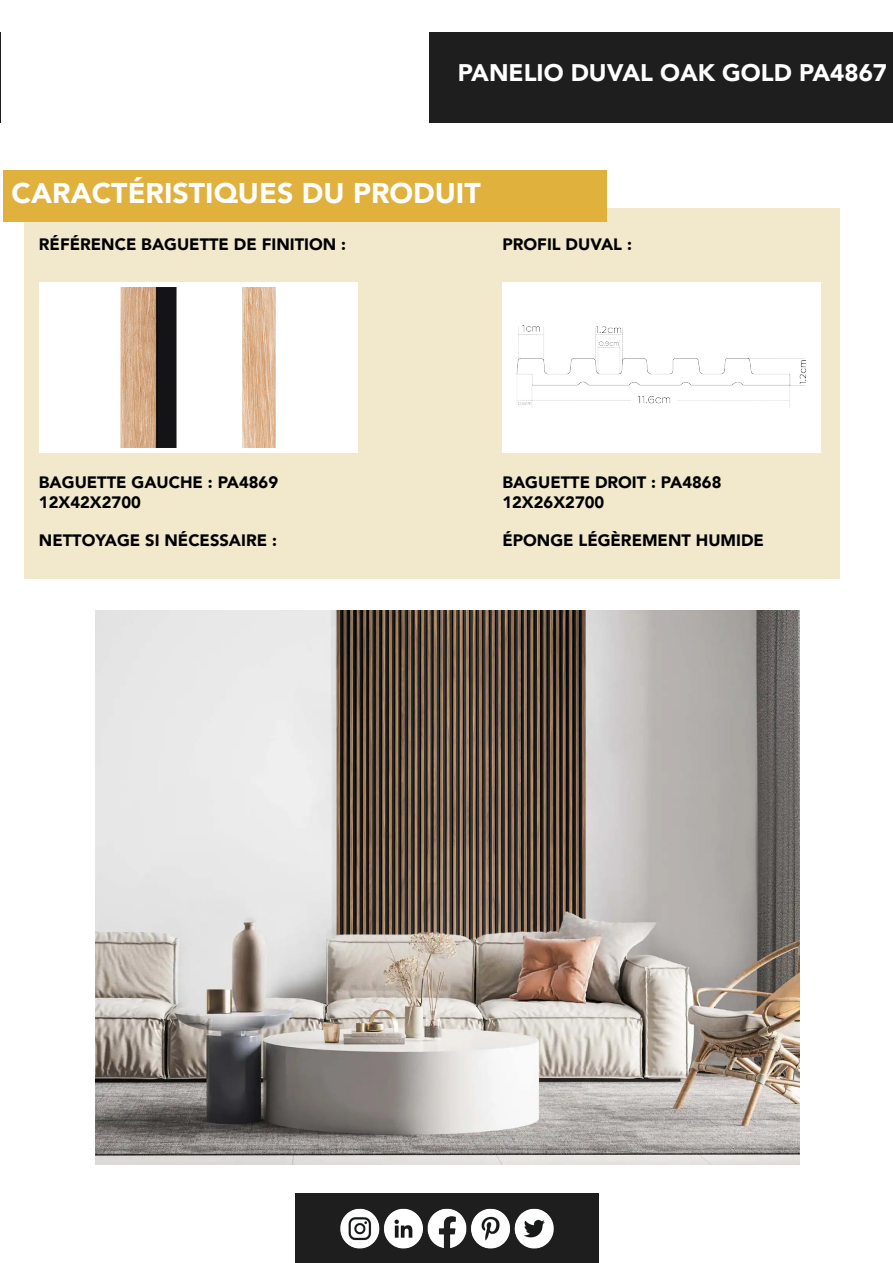
<style>
.page{position:relative;width:893px;height:1263px;background:#fff}
.page>*{position:absolute;margin:0;border:0;box-sizing:border-box;transform-origin:0 0}
.t1{font:900 28.5px "Avenir";color:#fff}
.t2{font:900 24px "Avenir";color:#fff}
.t3{font:900 16.5px "Avenir";color:#000}
</style>
<div class="page">
<div style="left:24px;top:208px;width:816px;height:370px;background:#f2e9cc"></div>
<div style="left:39px;top:282px;width:318px;height:171px;background:#fff"></div>
<img style="left:95px;top:610px;width:704px;height:554px">
<hr style="left:0;top:32px;width:1px;height:91px;background:#1e1e1f">
<div style="left:430px;top:32px;width:463px;height:91px;background:#1e1e1f"></div>
<div style="left:3px;top:170px;width:604px;height:52px;background:#e0b13c"></div>
<div style="left:295px;top:1193px;width:304px;height:70px;background:#1e1e1f"></div>
<img style="left:340px;top:1208px;width:214px;height:41px">
<img style="left:120px;top:288px;width:156px;height:159px">
<div style="left:502px;top:282px;width:319px;height:171px;background:#fff"></div>
<p class="t2" style="left:458px;top:52px;width:431px">PANELIO DUVAL OAK GOLD PA4867</p>
<p class="t1" style="left:12px;top:169px;width:471px">CARACTÉRISTIQUES DU PRODUIT</p>
<p class="t3" style="left:39px;top:231px;width:309px">RÉFÉRENCE BAGUETTE DE FINITION :</p>
<p class="t3" style="left:502px;top:231px;width:131px">PROFIL DUVAL :</p>
<p class="t3" style="left:39px;top:468px;width:241px">BAGUETTE GAUCHE : PA4869</p>
<p class="t3" style="left:39px;top:488px;width:103px">12X42X2700</p>
<p class="t3" style="left:502px;top:468px;width:221px">BAGUETTE DROIT : PA4868</p>
<p class="t3" style="left:502px;top:488px;width:103px">12X26X2700</p>
<p class="t3" style="left:39px;top:526px;width:240px">NETTOYAGE SI NÉCESSAIRE :</p>
<p class="t3" style="left:502px;top:526px;width:263px">ÉPONGE LÉGÈREMENT HUMIDE</p>
</div>
